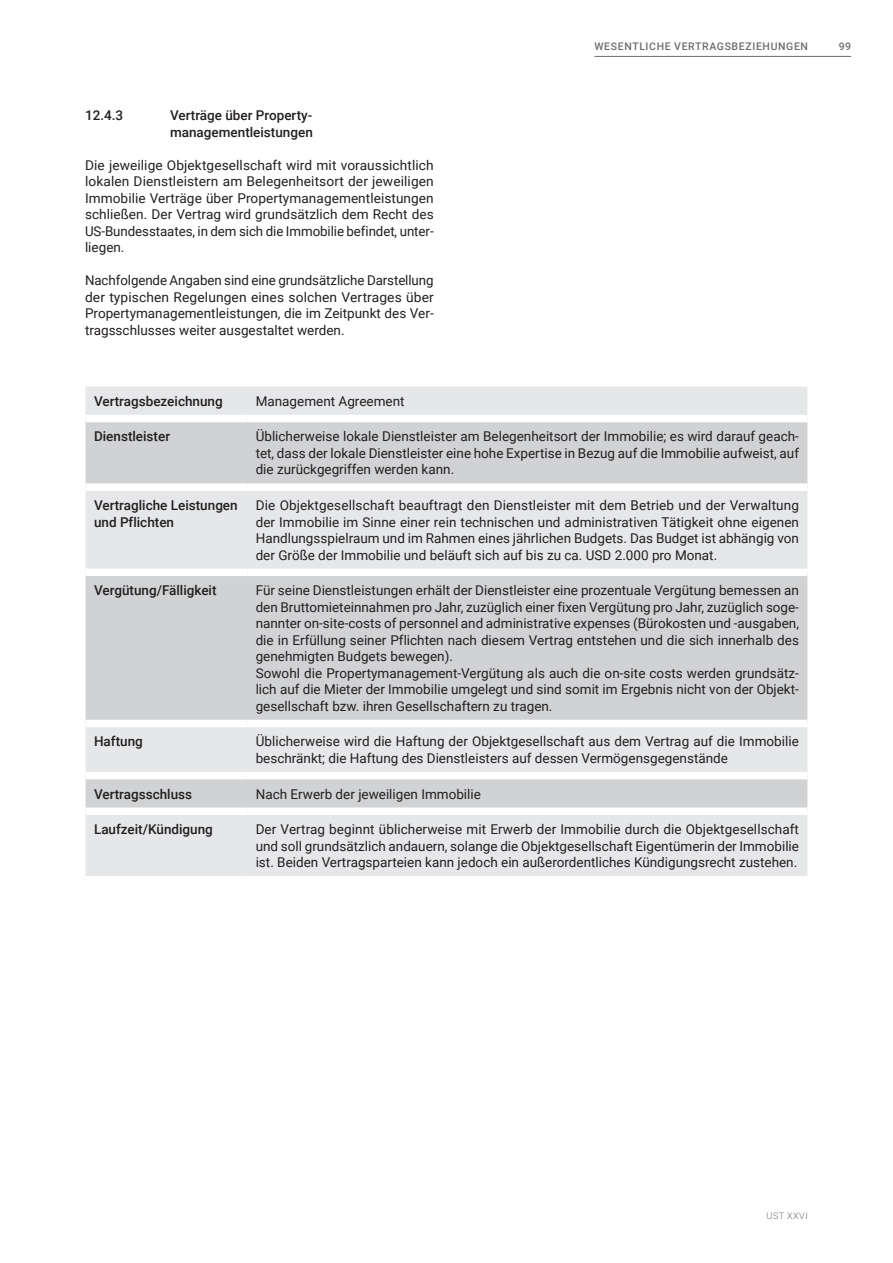
<style>
.page{position:relative;width:893px;height:1263px;background:#fff}
.page>*{position:absolute;margin:0;border:0;box-sizing:border-box;transform-origin:0 0}
.t1{font:13.5px/16.5px "Roboto";color:#231f20;text-align:justify}
.t2{font:500 13.5px/16.5px "Roboto";color:#231f20}
.t3{font:500 10.5px "Roboto";letter-spacing:.06em;color:#6c6d70}
.t4{font:300 9px "Roboto";letter-spacing:.06em;color:#6c6d70}
</style>
<div class="page">
<hr style="left:594px;top:56px;width:257px;height:1px;background:#6c6d70">
<div style="left:86px;top:387px;width:721px;height:489px;background:#e6e7e9"></div>
<svg style="left:86px;top:422px;width:721px;height:385px;background:#d8d9db"></svg>
<div style="left:86px;top:415px;width:161px;height:7px;background:#fff"></div>
<div style="left:247px;top:415px;width:560px;height:7px;background:#fff"></div>
<div style="left:86px;top:483px;width:161px;height:8px;background:#fff"></div>
<div style="left:247px;top:483px;width:560px;height:8px;background:#fff"></div>
<div style="left:86px;top:569px;width:161px;height:7px;background:#fff"></div>
<div style="left:247px;top:569px;width:560px;height:7px;background:#fff"></div>
<div style="left:86px;top:720px;width:161px;height:7px;background:#fff"></div>
<div style="left:247px;top:720px;width:560px;height:7px;background:#fff"></div>
<div style="left:86px;top:772px;width:161px;height:7px;background:#fff"></div>
<div style="left:247px;top:772px;width:560px;height:7px;background:#fff"></div>
<div style="left:86px;top:807px;width:161px;height:8px;background:#fff"></div>
<div style="left:247px;top:807px;width:560px;height:8px;background:#fff"></div>
<p class="t2" style="left:85px;top:106px;width:40px">12.4.3</p>
<p class="t2" style="left:170px;top:106px;width:144px">Verträge über Property&shy;managementleistungen</p>
<p class="t1" style="left:85px;top:156px;width:350px">Die jeweilige Objektgesellschaft wird mit voraussichtlich lokalen Dienstleistern am Belegenheitsort der jeweiligen Immobilie Verträge über Propertymanagementleistungen schließen. Der Vertrag wird grundsätzlich dem Recht des US-Bundesstaates, in dem sich die Immobilie befindet, unter&shy;liegen.</p>
<p class="t1" style="left:85px;top:271px;width:350px">Nachfolgende Angaben sind eine grundsätzliche Darstellung der typischen Regelungen eines solchen Vertrages über Propertymanagementleistungen, die im Zeitpunkt des Ver&shy;tragsschlusses weiter ausgestaltet werden.</p>
<p class="t3" style="left:594px;top:39px;width:215px">WESENTLICHE VERTRAGSBEZIEHUNGEN</p>
<p class="t3" style="left:839px;top:39px;width:14px">99</p>
<p class="t2" style="left:94px;top:392px;width:130px">Vertragsbezeichnung</p>
<p class="t1" style="left:256px;top:392px;width:150px">Management Agreement</p>
<p class="t2" style="left:94px;top:428px;width:78px">Dienstleister</p>
<p class="t1" style="left:256px;top:428px;width:545px">Üblicherweise lokale Dienstleister am Belegenheitsort der Immobilie; es wird darauf geach&shy;tet, dass der lokale Dienstleister eine hohe Expertise in Bezug auf die Immobilie aufweist, auf die zurückgegriffen werden kann.</p>
<p class="t2" style="left:94px;top:496px;width:145px">Vertragliche Leistungen und Pflichten</p>
<p class="t1" style="left:256px;top:496px;width:545px">Die Objektgesellschaft beauftragt den Dienstleister mit dem Betrieb und der Verwaltung der Immobilie im Sinne einer rein technischen und administrativen Tätigkeit ohne eigenen Handlungsspielraum und im Rahmen eines jährlichen Budgets. Das Budget ist abhängig von der Größe der Immobilie und beläuft sich auf bis zu ca. USD 2.000 pro Monat.</p>
<p class="t2" style="left:94px;top:582px;width:124px">Vergütung/Fälligkeit</p>
<p class="t1" style="left:256px;top:582px;width:545px;text-align:left">Für seine Dienstleistungen erhält der Dienstleister eine prozentuale Vergütung bemessen an den Bruttomieteinnahmen pro Jahr, zuzüglich einer fixen Vergütung pro Jahr, zuzüglich soge&shy;nannter on-site-costs of personnel and administrative expenses (Bürokosten und -ausgaben, die in Erfüllung seiner Pflichten nach diesem Vertrag entstehen und die sich innerhalb des genehmigten Budgets bewegen).<br>Sowohl die Propertymanagement-Vergütung als auch die on-site costs werden grundsätz&shy;lich auf die Mieter der Immobilie umgelegt und sind somit im Ergebnis nicht von der Objekt&shy;gesellschaft bzw. ihren Gesellschaftern zu tragen.</p>
<p class="t2" style="left:94px;top:733px;width:50px">Haftung</p>
<p class="t1" style="left:256px;top:733px;width:545px">Üblicherweise wird die Haftung der Objektgesellschaft aus dem Vertrag auf die Immobilie beschränkt; die Haftung des Dienstleisters auf dessen Vermögensgegenstände</p>
<p class="t2" style="left:94px;top:785px;width:100px">Vertragsschluss</p>
<p class="t1" style="left:256px;top:785px;width:227px">Nach Erwerb der jeweiligen Immobilie</p>
<p class="t2" style="left:94px;top:821px;width:120px">Laufzeit/Kündigung</p>
<p class="t1" style="left:256px;top:821px;width:545px">Der Vertrag beginnt üblicherweise mit Erwerb der Immobilie durch die Objektgesellschaft und soll grundsätzlich andauern, solange die Objektgesellschaft Eigentümerin der Immobilie ist. Beiden Vertragsparteien kann jedoch ein außerordentliches Kündigungsrecht zustehen.</p>
<p class="t4" style="left:767px;top:1210px;width:43px">UST XXVI</p>
</div>
